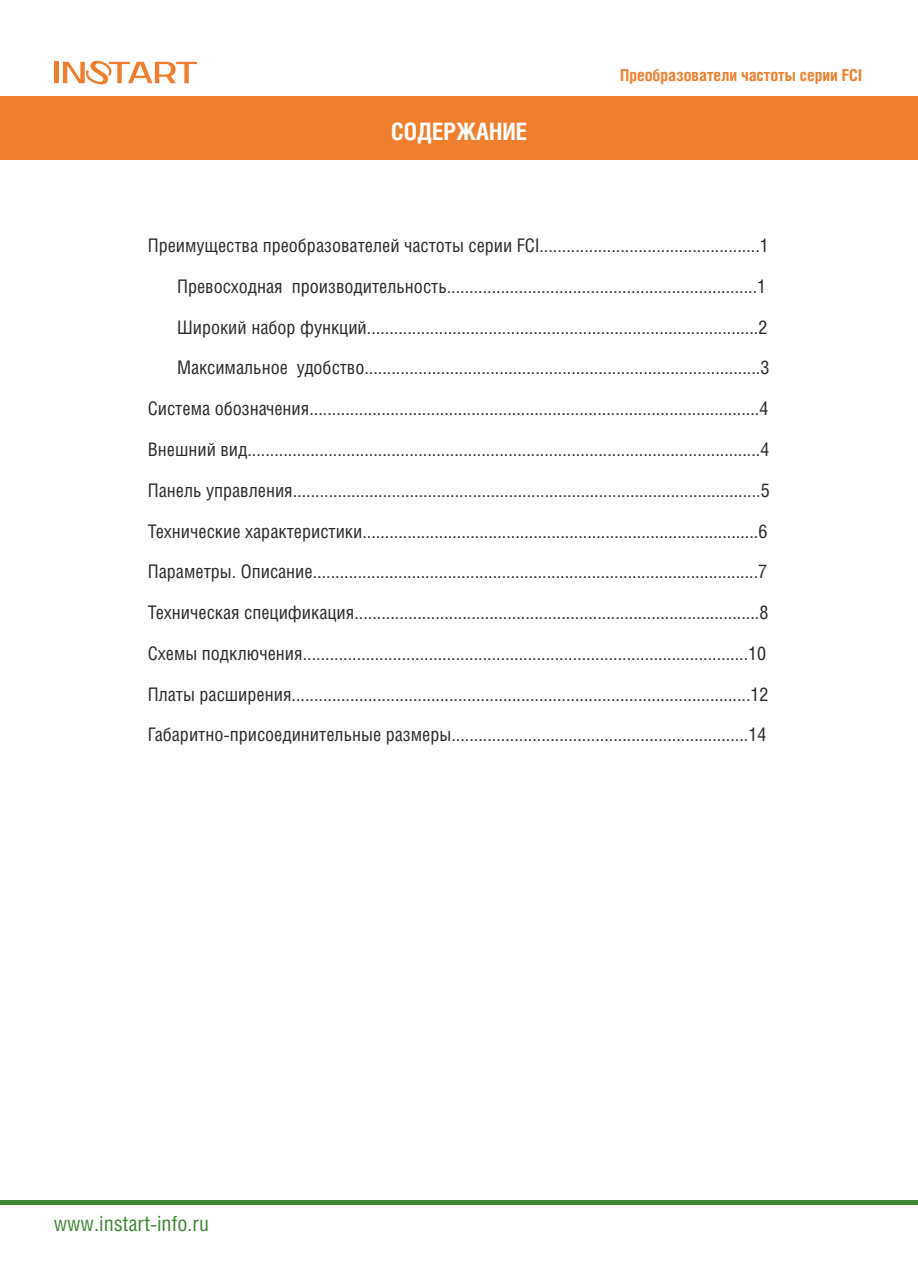
<style>
.page{position:relative;width:918px;height:1287px;background:#fff}
.page>*{position:absolute;margin:0;border:0;box-sizing:border-box;transform-origin:0 0}
.t1{font:700 24px "Helios Cond";color:#fefefe}
.t2{font:21px "Helios Cond";color:#3e8433}
.t3{font:18.75px/40.8px "Helios Cond";color:#2b2a29;text-align:right}
.t4{font:700 16.5px "Helios Cond";color:#ef7f2e}
</style>
<div class="page">
<hr style="left:0;top:1200px;width:918px;height:4px;background:#3e8433">
<div style="left:0;top:96px;width:918px;height:64px;background:#ef7f2e"></div>
<div style="left:54px;top:62px;width:5px;height:21px;background:#ef7f2e"></div>
<svg style="left:63px;top:61px;width:134px;height:23px"></svg>
<p class="t1" style="left:391px;top:120px;width:138px">СОДЕРЖАНИЕ</p>
<p class="t4" style="left:620px;top:68px;width:243px">Преобразователи частоты серии FCI</p>
<p class="t3" style="left:148px;top:226px;width:624px">Преимущества преобразователей частоты серии FCI.................................................1<br>Превосходная производительность.....................................................................1<br>Широкий набор функций.......................................................................................2<br>Максимальное удобство........................................................................................3<br>Система обозначения....................................................................................................4<br>Внешний вид..................................................................................................................4<br>Панель управления........................................................................................................5<br>Технические характеристики........................................................................................6<br>Параметры. Описание...................................................................................................7<br>Техническая спецификация..........................................................................................8<br>Схемы подключения...................................................................................................10<br>Платы расширения......................................................................................................12<br>Габаритно-присоединительные размеры..................................................................14</p>
<p class="t2" style="left:54px;top:1215px;width:157px">www.instart-info.ru</p>
</div>
